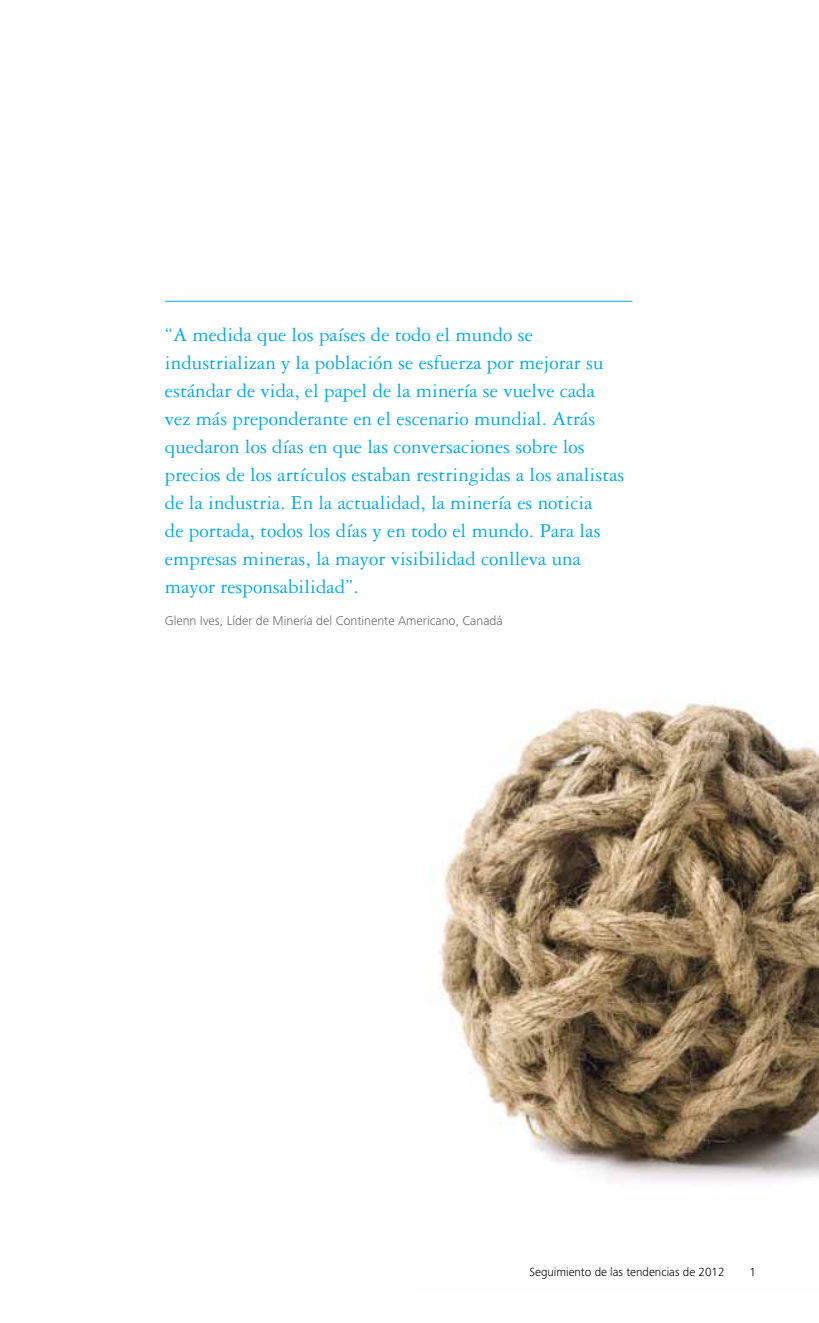
<style>
.page{position:relative;width:819px;height:1323px;background:#fff}
.page>*{position:absolute;margin:0;border:0;box-sizing:border-box;transform-origin:0 0}
.t1{font:21px/28px "Garamond 3 LT Std";color:#00aae7}
.t2{font:300 13.12px "Frutiger Next Pro";color:#636466}
.t3{font:300 12.25px "Frutiger Next Pro";color:#000}
</style>
<div class="page">
<img style="left:430px;top:701px;width:389px;height:482px">
<hr style="left:165px;top:301px;width:468px;height:1px;background:#00aae7">
<p class="t1" style="left:165px;top:321px;width:461px">“A medida que los países de todo el mundo se industrializan y la población se esfuerza por mejorar su estándar de vida, el papel de la minería se vuelve cada vez más preponderante en el escenario mundial. Atrás quedaron los días en que las conversaciones sobre los precios de los artículos estaban restringidas a los analistas de la industria. En la actualidad, la minería es noticia<br>de portada, todos los días y en todo el mundo. Para las empresas mineras, la mayor visibilidad conlleva una mayor responsabilidad”.</p>
<p class="t2" style="left:165px;top:613px;width:339px">Glenn Ives, Líder de Minería del Continente Americano, Canadá</p>
<p class="t3" style="left:529px;top:1265px;width:197px">Seguimiento de las tendencias de 2012</p>
<p class="t3" style="left:750px;top:1265px;width:8px">1</p>
</div>
